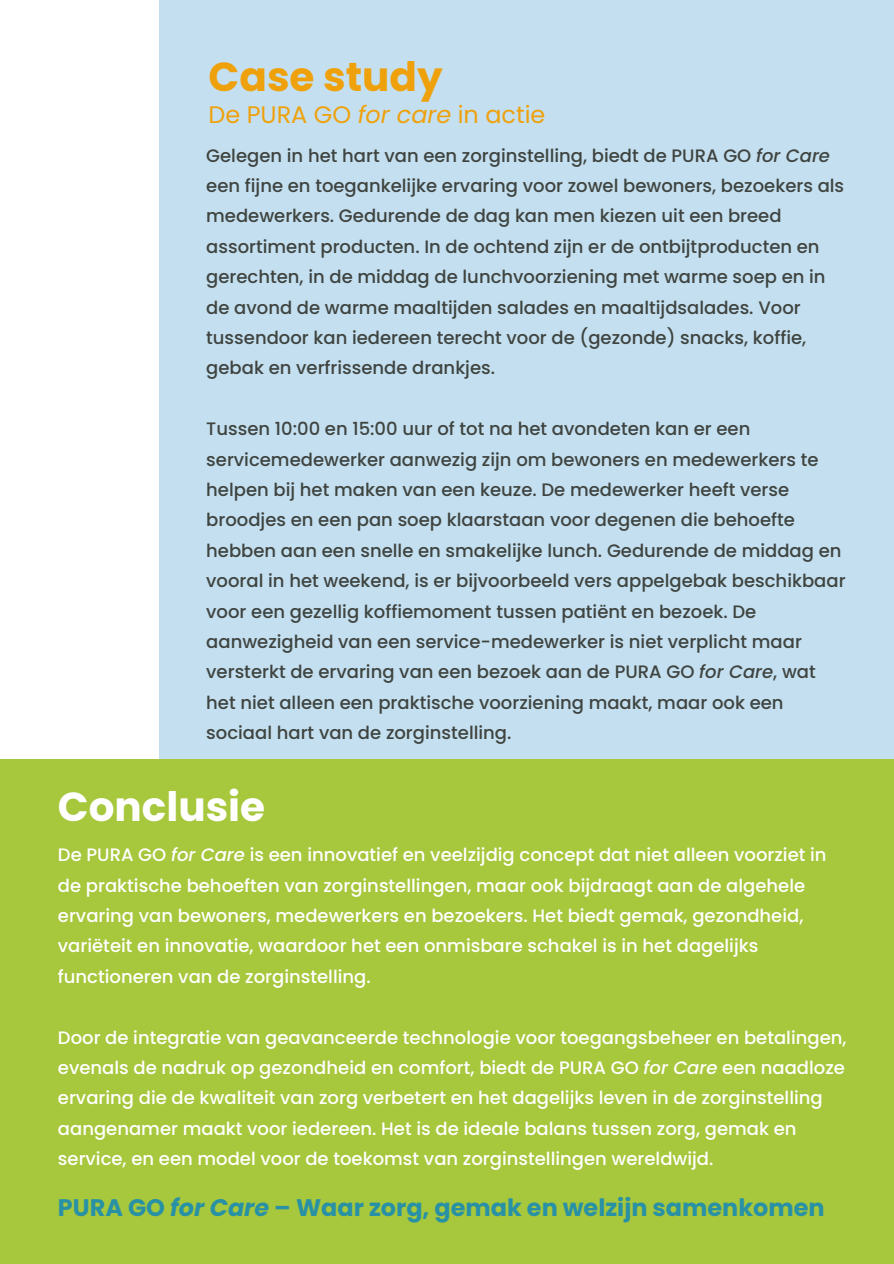
<style>
.page{position:relative;width:894px;height:1264px;background:#fff}
.page>*{position:absolute;margin:0;border:0;box-sizing:border-box;transform-origin:0 0}
.t1{font:700 40.5px "Poppins";color:#efa10c}
.t2{font:700 40.5px "Poppins";color:#fff}
.t3{font:700 23.85px "Poppins";color:#2991a5}
.t4{font:23.85px "Poppins";color:#efa10c}
.t5{font:500 18px/30.3px "Poppins";color:#3f4440}
.t6{font:500 18px/30.3px "Poppins";color:#fff}
.s1{font-style:italic}
</style>
<div class="page">
<div style="left:0;top:0;width:893px;height:1263px;background:#c4e0f0"></div>
<div style="left:0;top:0;width:159px;height:1263px;background:#fff"></div>
<div style="left:0;top:759px;width:893px;height:504px;background:#a7c73c"></div>
<h1 class="t1" style="left:208px;top:48px;width:235px">Case study</h1>
<p class="t4" style="left:208px;top:98px;width:338px">De PURA GO <span class="s1">for care</span> in actie</p>
<h3 class="t5" style="left:206px;top:140px;width:639px">Gelegen in het hart van een zorginstelling, biedt de PURA GO <span class="s1">for Care </span>een fijne en toegankelijke ervaring voor zowel bewoners, bezoekers als medewerkers. Gedurende de dag kan men kiezen uit een breed assortiment producten. In de ochtend zijn er de ontbijtproducten en gerechten, in de middag de lunchvoorziening met warme soep en in de avond de warme maaltijden salades en maaltijdsalades. Voor tussendoor kan iedereen terecht voor de (gezonde) snacks, koffie, gebak en verfrissende drankjes.</h3>
<p class="t5" style="left:206px;top:414px;width:640px">Tussen 10:00 en 15:00 uur of tot na het avondeten kan er een servicemedewerker aanwezig zijn om bewoners en medewerkers te helpen bij het maken van een keuze. De medewerker heeft verse broodjes en een pan soep klaarstaan voor degenen die behoefte hebben aan een snelle en smakelijke lunch. Gedurende de middag en vooral in het weekend, is er bijvoorbeeld vers appelgebak beschikbaar voor een gezellig koffiemoment tussen patiënt en bezoek. De aanwezigheid van een service-medewerker is niet verplicht maar versterkt de ervaring van een bezoek aan de PURA GO <span class="s1">for Care</span>, wat het niet alleen een praktische voorziening maakt, maar ook een sociaal hart van de zorginstelling.</p>
<h1 class="t2" style="left:58px;top:779px;width:209px">Conclusie</h1>
<p class="t6" style="left:58px;top:839px;width:770px">De PURA GO <span class="s1">for Care</span> is een innovatief en veelzijdig concept dat niet alleen voorziet in de praktische behoeften van zorginstellingen, maar ook bijdraagt aan de algehele ervaring van bewoners, medewerkers en bezoekers. Het biedt gemak, gezondheid, variëteit en innovatie, waardoor het een onmisbare schakel is in het dagelijks functioneren van de zorginstelling.</p>
<p class="t6" style="left:58px;top:1022px;width:789px">Door de integratie van geavanceerde technologie voor toegangsbeheer en betalingen, evenals de nadruk op gezondheid en comfort, biedt de PURA GO <span class="s1">for Care</span> een naadloze ervaring die de kwaliteit van zorg verbetert en het dagelijks leven in de zorginstelling aangenamer maakt voor iedereen. Het is de ideale balans tussen zorg, gemak en service, en een model voor de toekomst van zorginstellingen wereldwijd.</p>
<h2 class="t3" style="left:58px;top:1191px;width:768px">PURA GO <span class="s1">for Care</span> – Waar zorg, gemak en welzijn samenkomen</h2>
</div>
